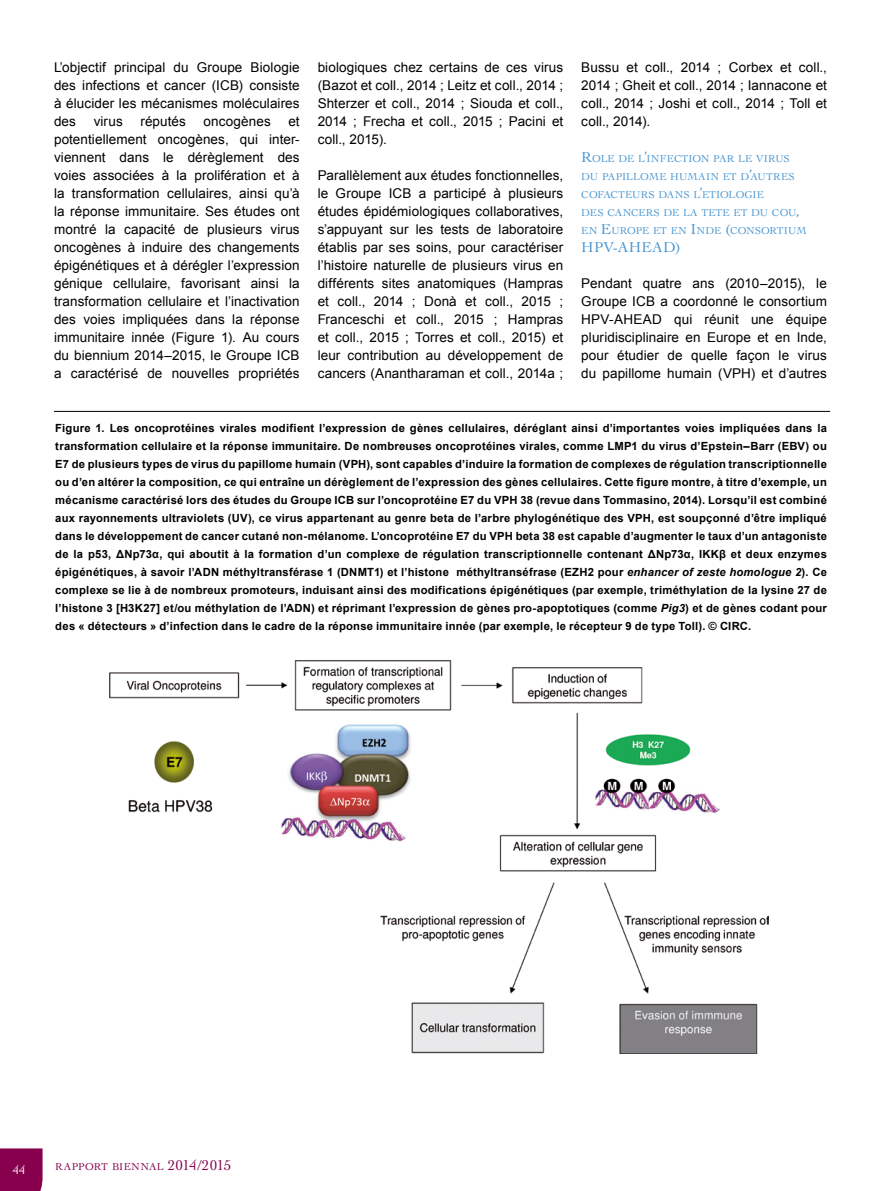
<style>
.page{position:relative;width:881px;height:1191px;background:#fff}
.page>*{position:absolute;margin:0;border:0;box-sizing:border-box;transform-origin:0 0}
.t1{font:15px "Cochin LT Std";color:#4896d2}
.t2{font:13.5px/18px "Arial";letter-spacing:.005em;color:#000;text-align:justify}
.t3{font:12.75px "Cochin LT Std";color:#fff}
.t4{font:700 11.25px/18px "Arial";letter-spacing:.02em;color:#000;text-align:justify}
.t5{font:10.5px/18px "Cochin LT Std";letter-spacing:.005em;color:#4896d2}
.t6{font:10.5px "Cochin LT Std";letter-spacing:.025em;color:#86004d}
.s1{font-size:15px}
.s2{font-style:italic}
</style>
<div class="page">
<div style="left:0;top:1148px;width:43px;height:43px;background:#86004d"></div>
<img style="left:109px;top:660px;width:659px;height:393px">
<hr style="left:54px;top:411px;width:775px;height:1px;background:#000">
<p class="t2" style="left:54px;top:58px;width:247px">L’objectif principal du Groupe Biologie des infections et cancer (ICB) consiste à élucider les mécanismes moléculaires des</p>
<p class="t2" style="left:94px;top:112px;width:31px">virus</p>
<p class="t2" style="left:140px;top:112px;width:47px">réputés</p>
<p class="t2" style="left:203px;top:112px;width:69px">oncogènes</p>
<p class="t2" style="left:54px;top:112px;width:247px;text-indent:234px">et potentiellement oncogènes, qui inter&shy;viennent dans le dérèglement des voies associées à la prolifération et à la transformation cellulaires, ainsi qu’à la réponse immunitaire. Ses études ont montré la capacité de plusieurs virus oncogènes à induire des changements épigénétiques et à dérégler l’expression génique cellulaire, favorisant ainsi la transformation cellulaire et l’inactivation des voies impliquées dans la réponse immunitaire innée (Figure 1). Au cours du biennium 2014–2015, le Groupe ICB a caractérisé de nouvelles propriétés</p>
<p class="t2" style="left:317px;top:58px;width:247px">biologiques chez certains de ces virus (Bazot et coll., 2014 ; Leitz et coll., 2014 ; Shterzer et coll., 2014 ; Siouda et coll., 2014 ; Frecha et coll., 2015 ; Pacini et coll., 2015).</p>
<p class="t2" style="left:317px;top:166px;width:247px">Parallèlement aux études fonctionnelles, le Groupe ICB a participé à plusieurs études épidémiologiques collaboratives, s’appuyant sur les tests de laboratoire établis par ses soins, pour caractériser l’histoire naturelle de plusieurs virus en différents sites anatomiques (Hampras et coll., 2014 ; Donà et coll., 2015 ; Franceschi et coll., 2015 ; Hampras et coll., 2015 ; Torres et coll., 2015) et leur contribution au développement de cancers (Anantharaman et coll., 2014a ;</p>
<p class="t2" style="left:581px;top:58px;width:247px">Bussu et coll., 2014 ; Corbex et coll., 2014 ; Gheit et coll., 2014 ; Iannacone et coll., 2014 ; Joshi et coll., 2014 ; Toll et coll., 2014).</p>
<p class="t5" style="left:581px;top:150px;width:227px"><span class="s1">R</span>OLE DE L<span class="s1">’</span>INFECTION PAR LE VIRUS<br>DU PAPILLOME HUMAIN ET D<span class="s1">’</span>AUTRES<br>COFACTEURS DANS L<span class="s1">’</span>ETIOLOGIE<br>DES CANCERS DE LA TETE ET DU COU<span class="s1">,<br></span>EN <span class="s1">E</span>UROPE ET EN <span class="s1">I</span>NDE <span class="s1">(</span>CONSORTIUM</p>
<p class="t1" style="left:581px;top:239px;width:12px">HPV</p>
<p class="t1" style="left:612px;top:239px;width:18px">-AHEAD</p>
<p class="t1" style="left:675px;top:239px;width:7px">)</p>
<p class="t2" style="left:581px;top:274px;width:247px">Pendant quatre ans (2010–2015), le Groupe ICB a coordonné le consortium HPV-AHEAD qui réunit une équipe pluridisciplinaire en Europe et en Inde, pour étudier de quelle façon le virus du papillome humain (VPH) et d’autres</p>
<p class="t4" style="left:55px;top:419px;width:772px">Figure 1. Les oncoprotéines virales modifient l’expression de gènes cellulaires, déréglant ainsi d’importantes voies impliquées dans la transformation cellulaire et la réponse immunitaire. De nombreuses oncoprotéines virales, comme LMP1 du virus d’Epstein–Barr (EBV) ou E7 de plusieurs types de virus du papillome humain (VPH), sont capables d’induire la formation de complexes de régulation transcriptionnelle ou d’en altérer la composition, ce qui entraîne un dérèglement de l’expression des gènes cellulaires. Cette figure montre, à titre d’exemple, un mécanisme caractérisé lors des études du Groupe ICB sur l’oncoprotéine E7 du VPH 38 (revue dans Tommasino, 2014). Lorsqu’il est combiné aux rayonnements ultraviolets (UV), ce virus appartenant au genre beta de l’arbre phylogénétique des VPH, est soupçonné d’être impliqué dans le développement de cancer cutané non-mélanome. L’oncoprotéine E7 du VPH beta 38 est capable d’augmenter le taux d’un antagoniste de la p53, ΔNp73α, qui aboutit à la formation d’un complexe de régulation transcriptionnelle contenant ΔNp73α, IKKβ et deux enzymes épigénétiques, à savoir l’ADN méthyltransférase 1 (DNMT1) et l’histone méthyltranséfrase (EZH2 pour <span class="s2">enhancer of zeste homologue 2</span>). Ce complexe se lie à de nombreux promoteurs, induisant ainsi des modifications épigénétiques (par exemple, triméthylation de la lysine 27 de l’histone 3 [H3K27] et/ou méthylation de l’ADN) et réprimant l’expression de gènes pro-apoptotiques (comme <span class="s2">Pig3</span>) et de gènes codant pour des « détecteurs » d’infection dans le cadre de la réponse immunitaire innée (par exemple, le récepteur 9 de type Toll). © CIRC.</p>
<p class="t3" style="left:13px;top:1162px;width:14px">44</p>
<p class="t6" style="left:55px;top:1161px;width:177px">RAPPORT BIENNAL <span class="s1">2014/2015</span></p>
</div>
